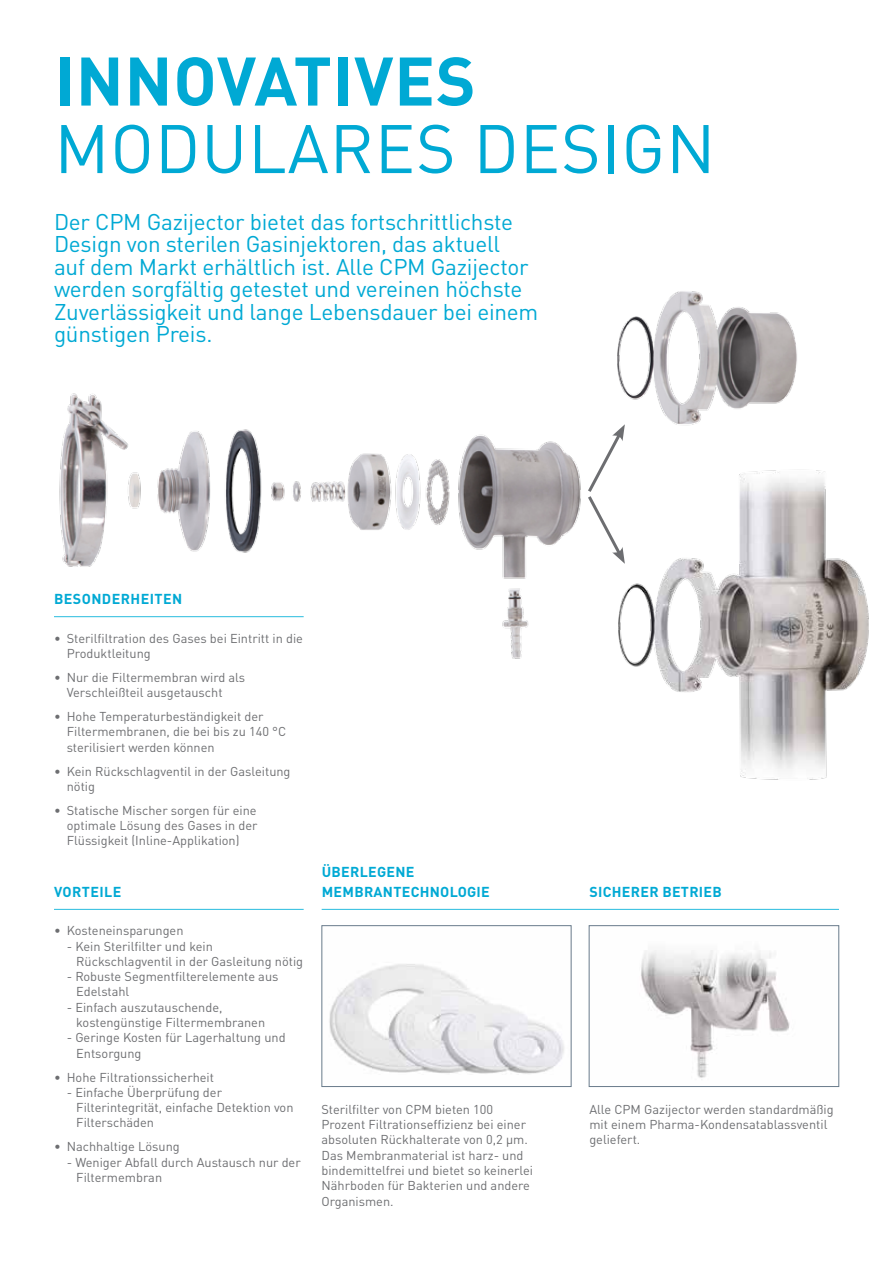
<style>
.page{position:relative;width:893px;height:1263px;background:#fff}
.page>*{position:absolute;margin:0;border:0;box-sizing:border-box;transform-origin:0 0}
.t1{font:67.5px "DIN Pro";color:#00a9d4}
.t2{font:700 67.5px "DIN Pro";color:#00a9d4}
.t3{font:22.5px/22.5px "DIN Pro";letter-spacing:-.01em;color:#00a9d4}
.t4{font:700 14.25px "DIN Pro";letter-spacing:.02em;color:#00a9d4}
.t5{font:12.75px/15.3px "DIN Pro";color:#6d6e71}
</style>
<div class="page">
<img style="left:618px;top:568px;width:250px;height:212px">
<img style="left:54px;top:393px;width:527px;height:266px">
<img style="left:618px;top:291px;width:235px;height:277px">
<svg style="left:588px;top:424px;width:37px;height:140px"></svg>
<hr style="left:54px;top:616px;width:250px;height:1px;background:#28bcde">
<hr style="left:322px;top:909px;width:517px;height:1px;background:#28bcde">
<hr style="left:54px;top:909px;width:250px;height:1px;background:#28bcde">
<img style="left:329px;top:964px;width:235px;height:110px">
<div style="left:322px;top:925px;width:249px;height:162px;border:1px solid #697b8b"></div>
<img style="left:641px;top:950px;width:149px;height:128px">
<div style="left:589px;top:925px;width:250px;height:162px;border:1px solid #697b8b"></div>
<h1 class="t2" style="left:54px;top:25px;width:201px">INN OVATIVES</h1>
<h1 class="t1" style="left:54px;top:96px;width:235px">Modulares</h1>
<h1 class="t1" style="left:473px;top:96px;width:84px">Design</h1>
<p class="t3" style="left:54px;top:208px;width:486px">Der CPM Gazijector bietet das fortschrittlichste Design von sterilen Gasinjektoren, das aktuell<br>auf dem Markt erhältlich ist. Alle CPM Gazijector werden sorgfältig getestet und vereinen höchste Zuverlässigkeit und lange Lebensdauer bei einem günstigen Preis.</p>
<p class="t4" style="left:54px;top:587px;width:48px">BESONDE</p>
<p class="t4" style="left:121px;top:587px;width:19px">RHEITEN</p>
<p class="t5" style="left:67px;top:629px;width:238px;text-indent:-13px">• Sterilfiltration des Gases bei Eintritt in die<br>Produktleitung</p>
<p class="t5" style="left:67px;top:668px;width:180px;text-indent:-13px">• Nur die Filtermembran wird als<br>Verschleißteil ausgetauscht</p>
<p class="t5" style="left:67px;top:707px;width:221px;text-indent:-13px">• Hohe Temperaturbeständigkeit der<br>Filtermembranen, die bei bis zu 140 °C sterilisiert werden können</p>
<p class="t5" style="left:67px;top:762px;width:225px;text-indent:-13px">• Kein Rückschlagventil in der Gasleitung nötig</p>
<p class="t5" style="left:67px;top:801px;width:192px;text-align:justify;text-indent:-13px">• Statische Mischer sorgen für eine optimale Lösung des Gases in der Flüssigkeit (Inline-Applikation)</p>
<p class="t4" style="left:322px;top:860px;width:75px">ÜBERLEGENE</p>
<p class="t4" style="left:54px;top:879px;width:37px">VORTEILE</p>
<p class="t4" style="left:322px;top:879px;width:11px">MEMB</p>
<p class="t4" style="left:364px;top:879px;width:20px">RANTE</p>
<p class="t4" style="left:411px;top:879px;width:73px">CHNOLOGIE</p>
<p class="t4" style="left:589px;top:879px;width:118px">SICHERER BETRIEB</p>
<p class="t5" style="left:54px;top:922px;width:131px">• Kosteneinsparungen</p>
<p class="t5" style="left:76px;top:937px;width:228px;text-indent:-10px">- Kein Sterilfilter und kein<br>Rückschlagventil in der Gasleitung nötig</p>
<p class="t5" style="left:76px;top:967px;width:204px;text-indent:-10px">- Robuste Segmentfilterelemente aus<br>Edelstahl</p>
<p class="t5" style="left:76px;top:998px;width:190px;text-indent:-10px">- Einfach auszutauschende, kostengünstige Filtermembranen</p>
<p class="t5" style="left:76px;top:1029px;width:211px;text-indent:-10px">- Geringe Kosten für Lagerhaltung und<br>Entsorgung</p>
<p class="t5" style="left:54px;top:1068px;width:162px">• Hohe Filtrationssicherheit</p>
<p class="t5" style="left:76px;top:1083px;width:219px;text-indent:-10px">- Einfache Überprüfung der<br>Filterintegrität, einfache Detektion von<br>Filterschäden</p>
<p class="t5" style="left:54px;top:1138px;width:127px">• Nachhaltige Lösung</p>
<p class="t5" style="left:76px;top:1153px;width:226px;text-indent:-10px">- Weniger Abfall durch Austausch nur der<br>Filtermembran</p>
<p class="t5" style="left:321px;top:1100px;width:213px">Sterilfilter von CPM bieten 100<br>Prozent Filtrationseffizienz bei einer absoluten Rückhalterate von 0,2 μm.<br>Das Membranmaterial ist harz- und bindemittelfrei und bietet so keinerlei Nährboden für Bakterien und andere Organismen.</p>
<p class="t5" style="left:589px;top:1100px;width:246px">Alle CPM Gazijector werden standardmäßig mit einem Pharma-Kondensatablassventil geliefert.</p>
</div>
